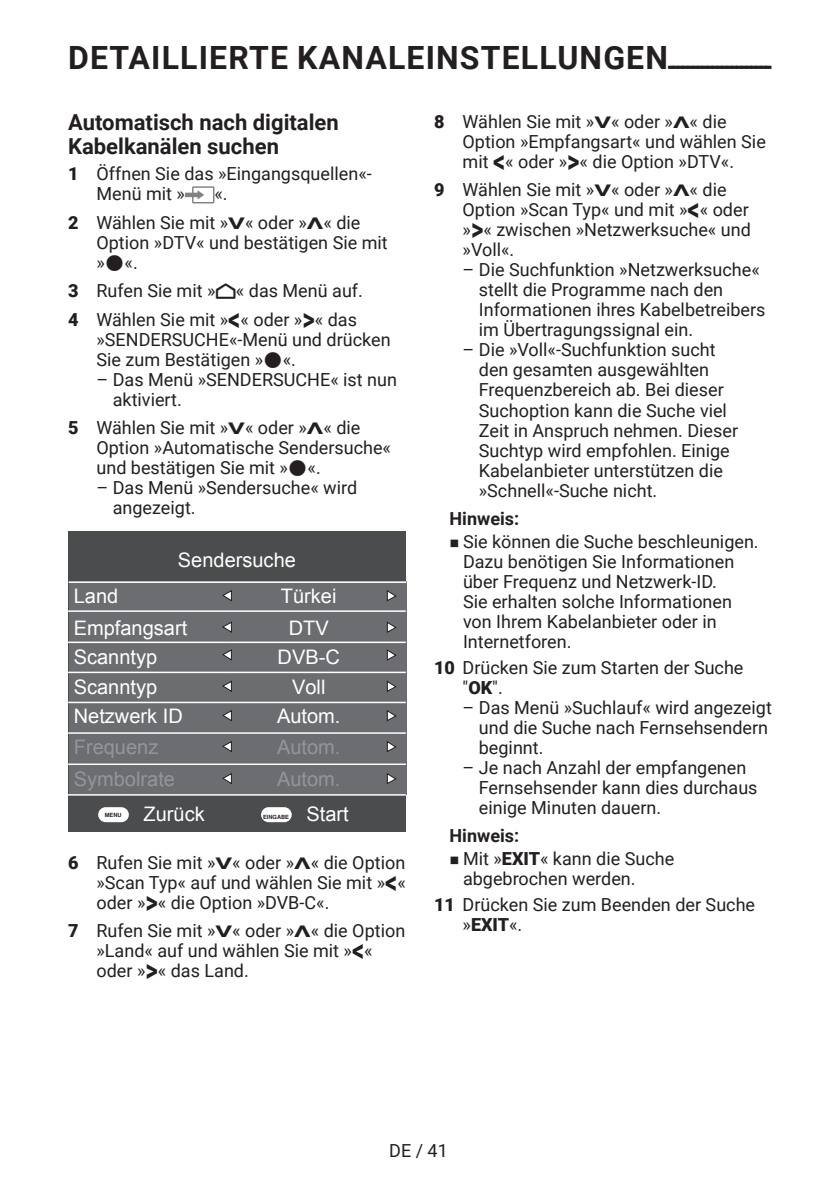
<style>
.page{position:relative;width:840px;height:1191px;background:#fff}
.page>*{position:absolute;margin:0;border:0;box-sizing:border-box;transform-origin:0 0}
.t1{font:700 32px "Roboto";letter-spacing:.035em;color:#231f20}
.t2{font:700 22px/24px "Roboto";color:#231f20}
.t3{font:20px "Arial";color:#fff}
.t4{font:20px "Arial";color:#939598}
.t5{font:18px/20px "Roboto";color:#231f20}
.t6{font:700 18px "Roboto";color:#231f20}
.t7{font:700 8px "Win Soft Pro";color:#231f20}
.t8{font:7px "Grund Son Se";color:#231f20}
.s1{font-weight:900}
.s2{font-weight:700;font-size:16px}
.s3{font-family:"Arcelik TS9 Android";font-size:24px}
.s4{font-weight:700;font-size:32px}
</style>
<div class="page">
<svg style="left:185px;top:186px;width:29px;height:17px"></svg>
<div style="left:68px;top:531px;width:338px;height:300px;background:#4b4c4d"></div>
<div style="left:98px;top:807px;width:31px;height:15px;background:#fff;border-radius:8px"></div>
<div style="left:261px;top:807px;width:30px;height:15px;background:#fff;border-radius:8px"></div>
<div style="left:69px;top:581px;width:337px;height:214px;background:#6c6d70"></div>
<svg style="left:222px;top:621px;width:10px;height:12px"></svg>
<svg style="left:386px;top:621px;width:10px;height:12px"></svg>
<svg style="left:222px;top:590px;width:10px;height:11px"></svg>
<svg style="left:386px;top:590px;width:10px;height:11px"></svg>
<svg style="left:222px;top:773px;width:10px;height:11px"></svg>
<svg style="left:386px;top:773px;width:10px;height:11px"></svg>
<svg style="left:222px;top:741px;width:10px;height:11px"></svg>
<svg style="left:386px;top:741px;width:10px;height:11px"></svg>
<svg style="left:222px;top:710px;width:10px;height:11px"></svg>
<svg style="left:386px;top:710px;width:10px;height:11px"></svg>
<svg style="left:222px;top:649px;width:10px;height:12px"></svg>
<svg style="left:386px;top:649px;width:10px;height:11px"></svg>
<svg style="left:222px;top:680px;width:10px;height:12px"></svg>
<svg style="left:386px;top:681px;width:10px;height:11px"></svg>
<hr style="left:69px;top:581px;width:337px;height:2px;background:#fff">
<hr style="left:68px;top:610px;width:337px;height:2px;background:#fff">
<hr style="left:68px;top:641px;width:337px;height:2px;background:#fff">
<hr style="left:68px;top:671px;width:337px;height:2px;background:#fff">
<hr style="left:68px;top:701px;width:337px;height:2px;background:#fff">
<hr style="left:68px;top:732px;width:337px;height:2px;background:#fff">
<hr style="left:68px;top:763px;width:337px;height:2px;background:#fff">
<hr style="left:68px;top:794px;width:337px;height:1px;background:#fff">
<h1 class="t1" style="left:68px;top:35px;width:704px">DETAILLIERTE KANALEINSTELLUNGEN<sub>----------------------</sub></h1>
<p class="t2" style="left:68px;top:110px;width:272px">Automatisch nach digitalen<br>Kabelkanälen suchen</p>
<p class="t5" style="left:96px;top:163px;width:277px;text-indent:-28px"><span class="s1">1</span> Öffnen Sie das »Eingangsquellen«-<br>Menü mit »</p>
<p class="t5" style="left:68px;top:179px;width:294px;line-height:28.6px;text-indent:146px">«.<br><span class="s1">2</span> Wählen Sie mit »<span class="s2">V</span>« oder »<span class="s2">Λ</span>« die</p>
<p class="t5" style="left:96px;top:231px;width:293px">Option »DTV« und bestätigen Sie mit » «.</p>
<p class="t5" style="left:68px;top:276px;width:296px;line-height:28.6px"><span class="s1">3</span> Rufen Sie mit »<span class="s3">p</span>« das Menü auf.<br><span class="s1">4</span> Wählen Sie mit »<span class="s4">&lt;</span>« oder »<span class="s4">&gt;</span>« das</p>
<p class="t5" style="left:96px;top:328px;width:295px">»SENDERSUCHE«-Menü und drücken<br>Sie zum Bestätigen » «.</p>
<p class="t5" style="left:113px;top:368px;width:286px;text-indent:-16px">– Das Menü »SENDERSUCHE« ist nun aktiviert.</p>
<p class="t5" style="left:96px;top:417px;width:296px;text-indent:-28px"><span class="s1">5</span> Wählen Sie mit »<span class="s2">V</span>« oder »<span class="s2">Λ</span>« die<br>Option »Automatische Sendersuche« und bestätigen Sie mit » «.</p>
<p class="t5" style="left:113px;top:477px;width:246px;text-indent:-16px">– Das Menü »Sendersuche« wird angezeigt.</p>
<p class="t3" style="left:178px;top:547px;width:119px">Sendersuche</p>
<p class="t3" style="left:74px;top:583px;width:46px">Land</p>
<p class="t3" style="left:281px;top:583px;width:57px">Türkei</p>
<p class="t3" style="left:74px;top:615px;width:115px">Empfangsart</p>
<p class="t3" style="left:288px;top:615px;width:41px">DTV</p>
<p class="t3" style="left:74px;top:643px;width:85px">Scanntyp</p>
<p class="t3" style="left:277px;top:643px;width:64px">DVB-C</p>
<p class="t3" style="left:74px;top:674px;width:85px">Scanntyp</p>
<p class="t3" style="left:292px;top:674px;width:35px">Voll</p>
<p class="t3" style="left:74px;top:703px;width:110px">Netzwerk ID</p>
<p class="t3" style="left:277px;top:703px;width:65px">Autom.</p>
<p class="t4" style="left:74px;top:734px;width:86px">Frequenz</p>
<p class="t4" style="left:277px;top:734px;width:65px">Autom.</p>
<p class="t4" style="left:74px;top:766px;width:103px">Symbolrate</p>
<p class="t4" style="left:277px;top:766px;width:65px">Autom.</p>
<p class="t3" style="left:143px;top:800px;width:63px">Zurück</p>
<p class="t3" style="left:306px;top:800px;width:44px">Start</p>
<p class="t7" style="left:105px;top:808px;width:18px">MENU</p>
<p class="t7" style="left:263px;top:810px;width:27px">EINGABE</p>
<p class="t5" style="left:96px;top:851px;width:310px;text-align:justify;text-indent:-28px"><span class="s1">6</span> Rufen Sie mit »<span class="s2">V</span>« oder »<span class="s2">Λ</span>« die Option »Scan Typ« auf und wählen Sie mit »<span class="s4">&lt;</span>« oder »<span class="s4">&gt;</span>« die Option »DVB-C«.</p>
<p class="t5" style="left:96px;top:920px;width:310px;text-indent:-28px"><span class="s1">7</span> Rufen Sie mit »<span class="s2">V</span>« oder »<span class="s2">Λ</span>« die Option »Land« auf und wählen Sie mit »<span class="s4">&lt;</span>« oder »<span class="s4">&gt;</span>« das Land.</p>
<p class="t5" style="left:462px;top:111px;width:304px;text-indent:-28px"><span class="s1">8</span> Wählen Sie mit »<span class="s2">V</span>« oder »<span class="s2">Λ</span>« die<br>Option »Empfangsart« und wählen Sie mit <span class="s4">&lt;</span>« oder »<span class="s4">&gt;</span>« die Option »DTV«.</p>
<p class="t5" style="left:462px;top:179px;width:290px;text-indent:-28px"><span class="s1">9</span> Wählen Sie mit »<span class="s2">V</span>« oder »<span class="s2">Λ</span>« die<br>Option »Scan Typ« und mit »<span class="s4">&lt;</span>« oder »<span class="s4">&gt;</span>« zwischen »Netzwerksuche« und »Voll«.</p>
<p class="t5" style="left:478px;top:259px;width:288px;text-indent:-16px">– Die Suchfunktion »Netzwerksuche« stellt die Programme nach den Informationen ihres Kabelbetreibers im Übertragungssignal ein.</p>
<p class="t5" style="left:478px;top:339px;width:260px;text-indent:-16px">– Die »Voll«-Suchfunktion sucht den gesamten ausgewählten<br>Frequenzbereich ab. Bei dieser<br>Suchoption kann die Suche viel<br>Zeit in Anspruch nehmen. Dieser<br>Suchtyp wird empfohlen. Einige<br>Kabelanbieter unterstützen die »Schnell«-Suche nicht.</p>
<p class="t6" style="left:449px;top:506px;width:71px">Hinweis:</p>
<p class="t8" style="left:449px;top:539px;width:11px">7</p>
<p class="t5" style="left:463px;top:531px;width:297px">Sie können die Suche beschleunigen.<br>Dazu benötigen Sie Informationen über Frequenz und Netzwerk-ID.<br>Sie erhalten solche Informationen von Ihrem Kabelanbieter oder in<br>Internetforen.</p>
<p class="t5" style="left:462px;top:656px;width:282px;text-indent:-28px"><span class="s1">10</span> Drücken Sie zum Starten der Suche "<span class="s1">OK</span>".</p>
<p class="t5" style="left:478px;top:696px;width:294px;text-indent:-16px">– Das Menü »Suchlauf« wird angezeigt und die Suche nach Fernsehsendern beginnt.</p>
<p class="t5" style="left:478px;top:756px;width:280px;text-indent:-16px">– Je nach Anzahl der empfangenen<br>Fernsehsender kann dies durchaus einige Minuten dauern.</p>
<p class="t6" style="left:449px;top:823px;width:71px">Hinweis:</p>
<p class="t8" style="left:449px;top:856px;width:11px">7</p>
<p class="t5" style="left:463px;top:848px;width:213px">Mit »<span class="s1">EXIT</span>« kann die Suche abgebrochen werden.</p>
<p class="t5" style="left:462px;top:893px;width:294px;text-indent:-28px"><span class="s1">11</span> Drücken Sie zum Beenden der Suche »<span class="s1">EXIT</span>«.</p>
<p class="t5" style="left:389px;top:1140px;width:60px">DE / 41</p>
</div>
